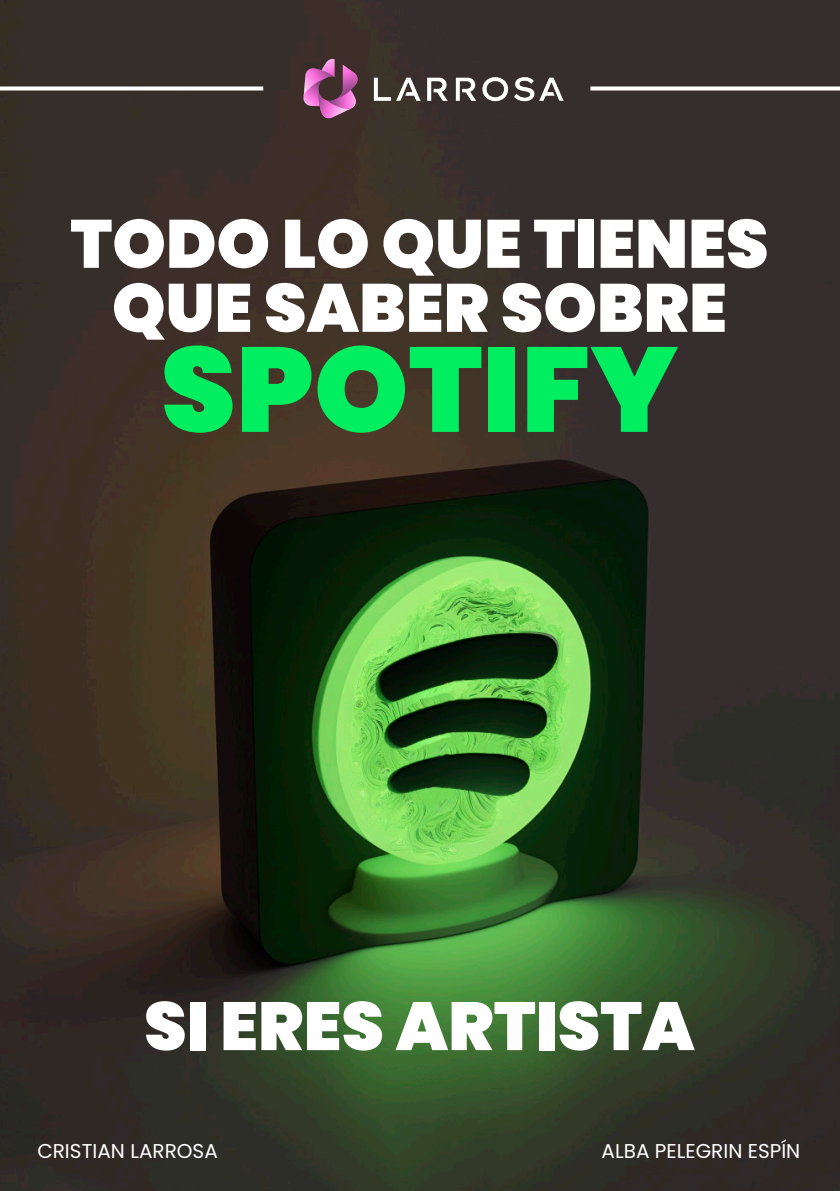
<style>
.page{position:relative;width:840px;height:1191px;background:#fff}
.page>*{position:absolute;margin:0;border:0;box-sizing:border-box;transform-origin:0 0}
.t1{font:900 120px "Poppins";color:#00ee60}
.t2{font:900 68px/64px "Poppins";color:#fff;text-align:center}
.t3{font:20px "Poppins";color:#fff}
</style>
<div class="page">
<img style="left:0;top:0;width:839px;height:1191px">
<img style="left:280px;top:36px;width:306px;height:105px">
<svg style="left:0;top:86px;width:263px;height:4px"></svg>
<svg style="left:590px;top:86px;width:249px;height:4px"></svg>
<p class="t2" style="left:70px;top:212px;width:699px">TODO LO QUE TIENES<br>QUE SABER SOBRE</p>
<h1 class="t1" style="left:161px;top:320px;width:518px">SPOTIFY</h1>
<p class="t2" style="left:144px;top:994px;width:552px">SI ERES ARTISTA</p>
<p class="t3" style="left:37px;top:1139px;width:182px">CRISTIAN LARROSA</p>
<p class="t3" style="left:601px;top:1139px;width:200px">ALBA PELEGRIN ESPÍN</p>
</div>
